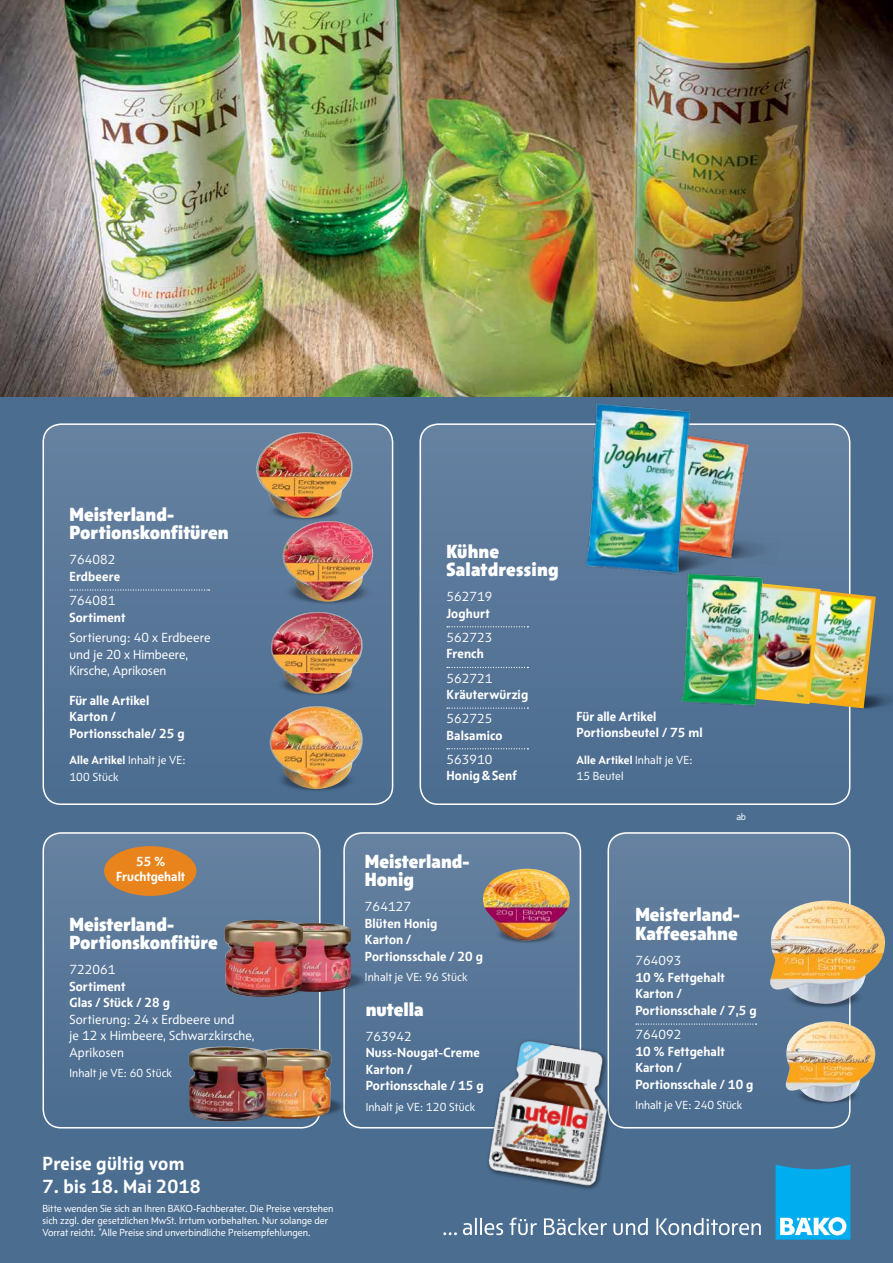
<style>
.page{position:relative;width:893px;height:1263px;background:#fff}
.page>*{position:absolute;margin:0;border:0;box-sizing:border-box;transform-origin:0 0}
.t1{font:800 19.5px/18px "BAEK Otype";color:#fff}
.t2{font:700 19.5px "BAEK Otype";letter-spacing:.015em;color:#fff}
.t3{font:700 13.5px/16.5px "BAEK Otype";letter-spacing:.01em;color:#fff}
.t4{font:13.5px/16.5px "BAEK Otype";letter-spacing:.01em;color:#fff}
.t5{font:12px/16.5px "BAEK Otype";letter-spacing:.01em;color:#fff}
.t6{font:10.5px/12px "BAEK Otype";color:#fff}
.s1{font-weight:700}
</style>
<div class="page">
<div style="left:0;top:396px;width:893px;height:867px;background:#4b6d90"></div>
<div style="left:43px;top:423px;width:349px;height:382px;background:linear-gradient(to right,#597798,#577697);border-radius:18px"></div>
<div style="left:43px;top:423px;width:350px;height:382px;border:2px solid #fff;border-radius:18px"></div>
<div style="left:420px;top:423px;width:429px;height:382px;background:linear-gradient(to bottom,#6682a1,#4b6c90);border-radius:18px"></div>
<div style="left:420px;top:423px;width:430px;height:382px;border:2px solid #fff;border-radius:18px"></div>
<div style="left:43px;top:832px;width:277px;height:297px;background:linear-gradient(to bottom,#64809f,#4f7093);border-radius:18px"></div>
<div style="left:43px;top:832px;width:277px;height:296px;border:2px solid #fff;border-radius:18px"></div>
<div style="left:343px;top:832px;width:238px;height:297px;background:linear-gradient(to right,#587698,#5b799a);border-radius:18px"></div>
<div style="left:343px;top:832px;width:238px;height:296px;border:2px solid #fff;border-radius:18px"></div>
<div style="left:608px;top:832px;width:242px;height:297px;background:linear-gradient(to bottom,#6581a0,#4d6e91);border-radius:18px"></div>
<div style="left:608px;top:832px;width:243px;height:296px;border:2px solid #fff;border-radius:18px"></div>
<img style="left:0;top:0;width:893px;height:396px">
<svg style="left:70px;top:589px;width:140px;height:2px"></svg>
<div style="left:104px;top:846px;width:92px;height:50px;background:#e9841d;border-radius:50%"></div>
<svg style="left:447px;top:626px;width:81px;height:1px"></svg>
<svg style="left:447px;top:667px;width:81px;height:1px"></svg>
<svg style="left:447px;top:707px;width:81px;height:2px"></svg>
<svg style="left:447px;top:748px;width:81px;height:1px"></svg>
<svg style="left:636px;top:1023px;width:121px;height:2px"></svg>
<img style="left:268px;top:518px;width:73px;height:3px">
<img style="left:256px;top:432px;width:97px;height:86px">
<img style="left:277px;top:790px;width:79px;height:2px">
<img style="left:270px;top:706px;width:93px;height:84px">
<img style="left:278px;top:694px;width:78px;height:2px">
<img style="left:271px;top:612px;width:92px;height:82px">
<img style="left:286px;top:602px;width:85px;height:2px">
<img style="left:283px;top:521px;width:90px;height:81px">
<img style="left:331px;top:1097px;width:16px;height:20px">
<img style="left:267px;top:1048px;width:64px;height:71px">
<img style="left:351px;top:970px;width:18px;height:21px">
<img style="left:303px;top:923px;width:48px;height:69px">
<img style="left:303px;top:972px;width:19px;height:23px">
<img style="left:224px;top:920px;width:79px;height:77px">
<img style="left:495px;top:940px;width:63px;height:3px">
<img style="left:481px;top:869px;width:91px;height:71px">
<img style="left:484px;top:1035px;width:135px;height:155px">
<img style="left:789px;top:1005px;width:73px;height:3px">
<img style="left:769px;top:901px;width:118px;height:104px">
<img style="left:796px;top:1102px;width:63px;height:3px">
<img style="left:785px;top:1021px;width:91px;height:81px">
<img style="left:731px;top:524px;width:50px;height:42px">
<img style="left:699px;top:432px;width:54px;height:131px">
<img style="left:699px;top:544px;width:32px;height:25px">
<img style="left:578px;top:401px;width:121px;height:179px">
<img style="left:267px;top:1095px;width:22px;height:24px">
<img style="left:189px;top:1047px;width:78px;height:75px">
<img style="left:833px;top:685px;width:60px;height:28px">
<img style="left:799px;top:590px;width:77px;height:118px">
<img style="left:766px;top:583px;width:55px;height:121px">
<img style="left:676px;top:569px;width:90px;height:141px">
<svg style="left:775px;top:1164px;width:75px;height:76px;background:#25b4eb"></svg>
<svg style="left:443px;top:1217px;width:318px;height:18px;background:#7690aa"></svg>
<svg style="left:737px;top:813px;width:9px;height:7px"></svg>
<h1 class="t1" style="left:69px;top:505px;width:161px">Meisterland-<br>Portionskonfitüren</h1>
<p class="t4" style="left:69px;top:551px;width:48px">764082</p>
<p class="t3" style="left:69px;top:568px;width:52px">Erdbeere</p>
<p class="t4" style="left:69px;top:592px;width:48px">764081</p>
<p class="t3" style="left:69px;top:608px;width:58px">Sortiment</p>
<p class="t4" style="left:69px;top:629px;width:143px">Sortierung: 40 x Erdbeere und je 20 x Himbeere,<br>Kirsche, Aprikosen</p>
<p class="t3" style="left:69px;top:691px;width:117px">Für alle Artikel<br>Karton /<br>Portionsschale/ 25 g</p>
<p class="t5" style="left:69px;top:752px;width:118px"><span class="s1">Alle Artikel</span> Inhalt je VE:<br>100 Stück</p>
<p class="t3" style="left:116px;top:854px;width:70px;line-height:14.9px;text-align:center">55 %<br>Fruchtgehalt</p>
<h1 class="t1" style="left:69px;top:915px;width:150px">Meisterland-<br>Portionskonfitüre</h1>
<p class="t4" style="left:69px;top:961px;width:48px">722061</p>
<p class="t3" style="left:69px;top:978px;width:102px">Sortiment<br>Glas / Stück / 28 g</p>
<p class="t4" style="left:69px;top:1011px;width:187px">Sortierung: 24 x Erdbeere und<br>je 12 x Himbeere, Schwarzkirsche,<br>Aprikosen</p>
<p class="t5" style="left:69px;top:1065px;width:104px">Inhalt je VE: 60 Stück</p>
<h1 class="t2" style="left:43px;top:1151px;width:143px">Preise gültig vom</h1>
<h1 class="t2" style="left:43px;top:1174px;width:160px">7. bis 18. Mai 2018</h1>
<p class="t6" style="left:43px;top:1203px;width:293px">Bitte wenden Sie sich an Ihren BÄKO-Fachberater. Die Preise verstehen sich zzgl. der gesetzlichen MwSt. Irrtum vorbehalten. Nur solange der<br>Vorrat reicht. <sup>*</sup>Alle Preise sind unverbindliche Preisempfehlungen.</p>
<h1 class="t1" style="left:446px;top:542px;width:114px">Kühne<br>Salatdressing</h1>
<p class="t4" style="left:446px;top:588px;width:48px">562719</p>
<p class="t3" style="left:446px;top:605px;width:45px">Joghurt</p>
<p class="t4" style="left:446px;top:629px;width:48px">562723</p>
<p class="t3" style="left:446px;top:645px;width:39px">French</p>
<p class="t4" style="left:446px;top:670px;width:48px">562721</p>
<p class="t3" style="left:446px;top:686px;width:83px">Kräuterwürzig</p>
<p class="t4" style="left:446px;top:710px;width:48px">562725</p>
<p class="t3" style="left:446px;top:727px;width:58px">Balsamico</p>
<p class="t4" style="left:446px;top:751px;width:48px">563910</p>
<p class="t3" style="left:446px;top:767px;width:72px">Honig &amp; Senf</p>
<p class="t3" style="left:576px;top:707px;width:128px">Für alle Artikel<br>Portionsbeutel / 75 ml</p>
<p class="t5" style="left:576px;top:751px;width:118px"><span class="s1">Alle Artikel</span> Inhalt je VE:<br>15 Beutel</p>
<h1 class="t1" style="left:365px;top:852px;width:106px">Meisterland-<br>Honig</h1>
<p class="t4" style="left:365px;top:898px;width:48px">764127</p>
<p class="t3" style="left:365px;top:914px;width:120px">Blüten Honig<br>Karton /<br>Portionsschale / 20 g</p>
<p class="t5" style="left:365px;top:969px;width:104px">Inhalt je VE: 96 Stück</p>
<h1 class="t1" style="left:366px;top:999px;width:59px">nutella</h1>
<p class="t4" style="left:366px;top:1028px;width:48px">763942</p>
<p class="t3" style="left:366px;top:1044px;width:120px">Nuss-Nougat-Creme<br>Karton /<br>Portionsschale / 15 g</p>
<p class="t5" style="left:366px;top:1098px;width:111px">Inhalt je VE: 120 Stück</p>
<h1 class="t1" style="left:635px;top:904px;width:106px;line-height:19.5px">Meisterland-<br>Kaffeesahne</h1>
<p class="t4" style="left:635px;top:952px;width:48px">764093</p>
<p class="t3" style="left:635px;top:969px;width:123px">10 % Fettgehalt<br>Karton /<br>Portionsschale / 7,5 g</p>
<p class="t4" style="left:635px;top:1026px;width:48px">764092</p>
<p class="t3" style="left:635px;top:1042px;width:120px">10 % Fettgehalt<br>Karton /<br>Portionsschale / 10 g</p>
<p class="t5" style="left:635px;top:1097px;width:108px">Inhalt je VE: 240 Stück</p>
</div>
